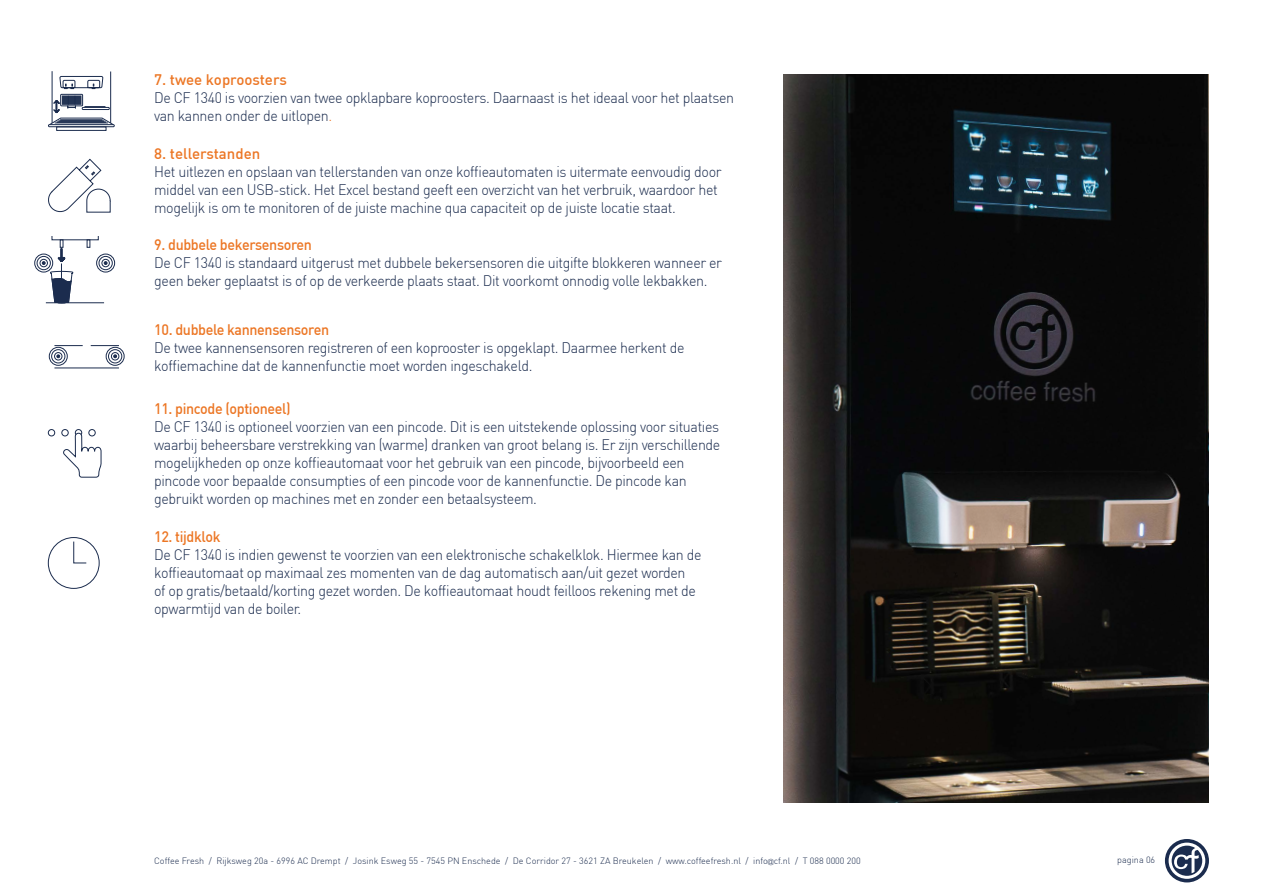
<style>
.page{position:relative;width:1263px;height:893px;background:#fff}
.page>*{position:absolute;margin:0;border:0;box-sizing:border-box;transform-origin:0 0}
.t1{font:300 15px/18px "DIN Pro";letter-spacing:-.025em;color:#1b2c4e;scale:.95 1}
.t2{font:500 15px "DIN Pro";letter-spacing:-.025em;color:#ec7624;scale:.95 1}
.t3{font:500 15px "DIN Pro";color:#ec7624}
.t4{font:300 9px "DIN Pro";color:#1b2c4e}
.s1{color:#ec7624}
.s2{font-family:"Gill Sans";font-size:7.5px}
</style>
<div class="page">
<svg style="left:1165px;top:839px;width:44px;height:43px"></svg>
<img style="left:783px;top:74px;width:426px;height:729px">
<svg style="left:48px;top:429px;width:54px;height:49px"></svg>
<svg style="left:48px;top:158px;width:63px;height:55px"></svg>
<svg style="left:48px;top:537px;width:52px;height:52px"></svg>
<div style="left:34px;top:254px;width:19px;height:18px;border:1px solid #1b2c4e;border-radius:50%"></div>
<div style="left:96px;top:254px;width:19px;height:18px;border:1px solid #1b2c4e;border-radius:50%"></div>
<svg style="left:36px;top:236px;width:77px;height:68px"></svg>
<hr style="left:54px;top:368px;width:65px;height:1px;background:#1b2c4e">
<div style="left:49px;top:347px;width:19px;height:19px;border:1px solid #1b2c4e;border-radius:50%"></div>
<svg style="left:51px;top:345px;width:32px;height:19px"></svg>
<div style="left:106px;top:347px;width:19px;height:19px;border:1px solid #1b2c4e;border-radius:50%"></div>
<svg style="left:91px;top:345px;width:32px;height:19px"></svg>
<div style="left:48px;top:124px;width:67px;height:3px;border:1px solid #1b2c4e"></div>
<hr style="left:52px;top:71px;width:1px;height:52px;background:#1b2c4e">
<hr style="left:110px;top:71px;width:1px;height:52px;background:#1b2c4e">
<svg style="left:49px;top:76px;width:65px;height:55px"></svg>
<p class="t3" style="left:154px;top:70px;width:134px">7. twee koproosters</p>
<p class="t1" style="left:154px;top:88px;width:612px">De CF 1340 is voorzien van twee opklapbare koproosters. Daarnaast is het ideaal voor het plaatsen van kannen onder de uitlopen<span class="s1">.</span></p>
<p class="t3" style="left:154px;top:143px;width:108px">8. tellerstanden</p>
<p class="t1" style="left:154px;top:162px;width:599px">Het uitlezen en opslaan van tellerstanden van onze koffieautomaten is uitermate eenvoudig door middel van een USB-stick. Het Excel bestand geeft een overzicht van het verbruik, waardoor het mogelijk is om te monitoren of de juiste machine qua capaciteit op de juiste locatie staat.</p>
<p class="t2" style="left:154px;top:235px;width:167px">9. dubbele bekersensoren</p>
<p class="t1" style="left:154px;top:253px;width:599px">De CF 1340 is standaard uitgerust met dubbele bekersensoren die uitgifte blokkeren wanneer er geen beker geplaatst is of op de verkeerde plaats staat. Dit voorkomt onnodig volle lekbakken.</p>
<p class="t2" style="left:154px;top:319px;width:186px">10. dubbele kannensensoren</p>
<p class="t1" style="left:154px;top:338px;width:560px">De twee kannensensoren registreren of een koprooster is opgeklapt. Daarmee herkent de koffiemachine dat de kannenfunctie moet worden ingeschakeld.</p>
<p class="t2" style="left:154px;top:399px;width:145px">11. pincode (optioneel)</p>
<p class="t1" style="left:154px;top:417px;width:598px">De CF 1340 is optioneel voorzien van een pincode. Dit is een uitstekende oplossing voor situaties waarbij beheersbare verstrekking van (warme) dranken van groot belang is. Er zijn verschillende mogelijkheden op onze koffieautomaat voor het gebruik van een pincode, bijvoorbeeld een pincode voor bepaalde consumpties of een pincode voor de kannenfunctie. De pincode kan gebruikt worden op machines met en zonder een betaalsysteem.</p>
<p class="t2" style="left:154px;top:527px;width:71px">12. tijdklok</p>
<p class="t1" style="left:154px;top:545px;width:578px">De CF 1340 is indien gewenst te voorzien van een elektronische schakelklok. Hiermee kan de koffieautomaat op maximaal zes momenten van de dag automatisch aan/uit gezet worden<br>of op gratis/betaald/korting gezet worden. De koffieautomaat houdt feilloos rekening met de opwarmtijd van de boiler.</p>
<p class="t4" style="left:154px;top:855px;width:708px">Coffee Fresh / Rijksweg 20a - 6996 AC Drempt / Josink Esweg 55 - 7545 PN Enschede / De Corridor 27 - 3621 ZA Breukelen / www.coffeefresh.nl / info<span class="s2">@</span>cf.nl / T 088 0000 200</p>
<p class="t4" style="left:1117px;top:854px;width:39px">pagina 06</p>
</div>
